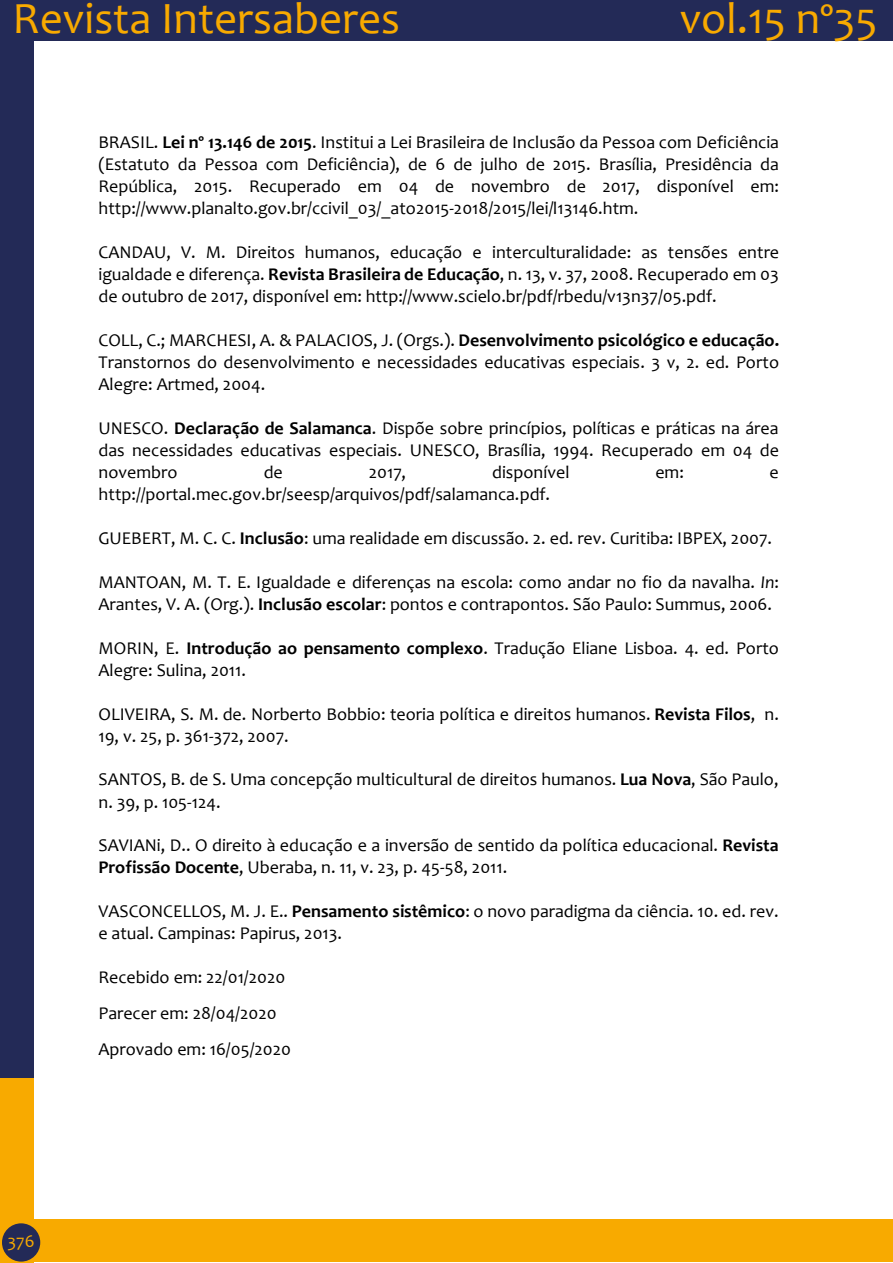
<style>
.page{position:relative;width:893px;height:1263px;background:#fff}
.page>*{position:absolute;margin:0;border:0;box-sizing:border-box;transform-origin:0 0}
.t1{font:45px "Candara";color:#f8aa00}
.t2{font:18px/22px "Candara";color:#000}
.t3{font:18px "Candara";color:#f8aa00}
.s1{font-weight:700}
.s2{font-style:italic}
</style>
<div class="page">
<div style="left:0;top:0;width:33px;height:1081px;background:#232a57"></div>
<div style="left:0;top:0;width:893px;height:41px;background:#232a57"></div>
<div style="left:0;top:1078px;width:33px;height:185px;background:#f8aa00"></div>
<div style="left:21px;top:1219px;width:872px;height:43px;background:#f8aa00"></div>
<div style="left:2px;top:1223px;width:38px;height:38px;background:#232a57;border-radius:50%"></div>
<h1 class="t1" style="left:13px;top:-9px;width:389px">Revista Intersaberes</h1>
<h1 class="t1" style="left:680px;top:-9px;width:199px">vol.15 nº35</h1>
<p class="t2" style="left:98px;top:131px;width:682px;text-align:justify">BRASIL. <span class="s1">Lei nº 13.146 de 2015</span>. Institui a Lei Brasileira de Inclusão da Pessoa com Deficiência (Estatuto da Pessoa com Deficiência), de 6 de julho de 2015. Brasília, Presidência da República, 2015. Recuperado em 04 de novembro de 2017, disponível em: http://www.planalto.gov.br/ccivil_03/_ato2015-2018/2015/lei/l13146.htm.</p>
<p class="t2" style="left:98px;top:241px;width:682px;text-align:justify">CANDAU, V. M. Direitos humanos, educação e interculturalidade: as tensões entre igualdade e diferença. <span class="s1">Revista Brasileira de Educação</span>, n. 13, v. 37, 2008. Recuperado em 03 de outubro de 2017, disponível em: http://www.scielo.br/pdf/rbedu/v13n37/05.pdf.</p>
<p class="t2" style="left:98px;top:329px;width:682px;text-align:justify">COLL, C.; MARCHESI, A. &amp; PALACIOS, J. (Orgs.). <span class="s1">Desenvolvimento psicológico e educação.<br></span>Transtornos do desenvolvimento e necessidades educativas especiais. 3 v, 2. ed. Porto Alegre: Artmed, 2004.</p>
<p class="t2" style="left:98px;top:417px;width:682px;text-align:justify">UNESCO. <span class="s1">Declaração de Salamanca</span>. Dispõe sobre princípios, políticas e práticas na área das necessidades educativas especiais. UNESCO, Brasília, 1994. Recuperado em 04 de novembro</p>
<p class="t2" style="left:264px;top:461px;width:20px">de</p>
<p class="t2" style="left:369px;top:461px;width:39px">2017,</p>
<p class="t2" style="left:492px;top:461px;width:79px">disponível</p>
<p class="t2" style="left:655px;top:461px;width:30px">em:</p>
<p class="t2" style="left:770px;top:461px;width:11px">e</p>
<p class="t2" style="left:98px;top:483px;width:453px">http://portal.mec.gov.br/seesp/arquivos/pdf/salamanca.pdf.</p>
<p class="t2" style="left:98px;top:527px;width:675px">GUEBERT, M. C. C. <span class="s1">Inclusão</span>: uma realidade em discussão. 2. ed. rev. Curitiba: IBPEX, 2007.</p>
<p class="t2" style="left:98px;top:571px;width:682px">MANTOAN, M. T. E. Igualdade e diferenças na escola: como andar no fio da navalha. <span class="s2">In</span>:<br>Arantes, V. A. (Org.). <span class="s1">Inclusão escolar</span>: pontos e contrapontos. São Paulo: Summus, 2006.</p>
<p class="t2" style="left:98px;top:637px;width:682px">MORIN, E. <span class="s1">Introdução ao pensamento complexo</span>. Tradução Eliane Lisboa. 4. ed. Porto<br>Alegre: Sulina, 2011.</p>
<p class="t2" style="left:98px;top:703px;width:682px">OLIVEIRA, S. M. de. Norberto Bobbio: teoria política e direitos humanos. <span class="s1">Revista Filos</span>, n.<br>19, v. 25, p. 361-372, 2007.</p>
<p class="t2" style="left:98px;top:768px;width:682px">SANTOS, B. de S. Uma concepção multicultural de direitos humanos. <span class="s1">Lua Nova</span>, São Paulo, n. 39, p. 105-124.</p>
<p class="t2" style="left:98px;top:834px;width:682px">SAVIANi, D.. O direito à educação e a inversão de sentido da política educacional. <span class="s1">Revista<br>Profissão Docente</span>, Uberaba, n. 11, v. 23, p. 45-58, 2011.</p>
<p class="t2" style="left:98px;top:900px;width:682px">VASCONCELLOS, M. J. E.. <span class="s1">Pensamento sistêmico</span>: o novo paradigma da ciência. 10. ed. rev. e atual. Campinas: Papirus, 2013.</p>
<p class="t2" style="left:98px;top:959px;width:194px;line-height:35.8px">Recebido em: 22/01/2020<br>Parecer em: 28/04/2020<br>Aprovado em: 16/05/2020</p>
<p class="t3" style="left:8px;top:1229px;width:29px">376</p>
</div>
